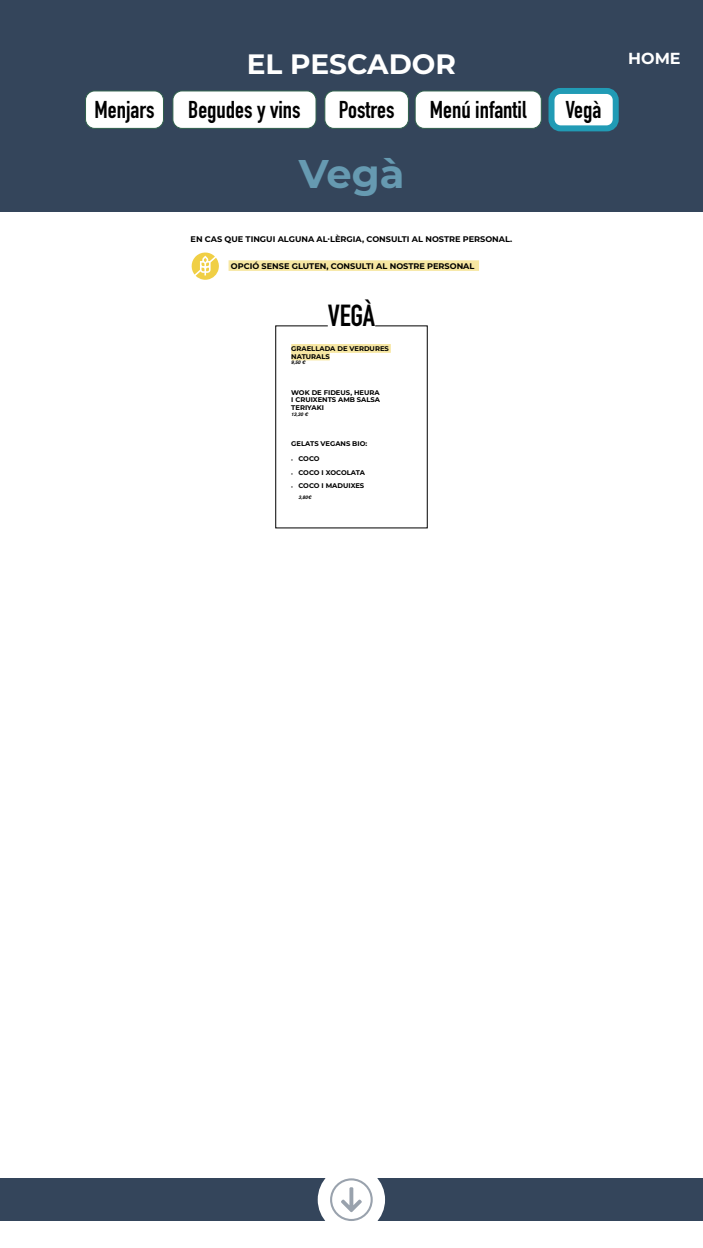
<style>
.page{position:relative;width:703px;height:1248px;background:#fff}
.page>*{position:absolute;margin:0;border:0;box-sizing:border-box;transform-origin:0 0}
.t1{font:700 40px "Montserrat";color:#669ab1}
.t2{font:700 30px "DIN Condensed";color:#000}
.t3{font:700 28px "Montserrat";color:#fff}
.t4{font:700 24px "DIN Condensed";color:#000}
.t5{font:700 16px "Montserrat";color:#fff}
.t6{font:700 8.16px "Montserrat";color:#000}
.t7{font:700 6.8px/7.6px "Montserrat";color:#000}
.t8{font:italic 700 4.8px "Helvetica";color:#000}
.s1{font-family:"Minion Pro";font-weight:400;font-size:4.8px}
</style>
<div class="page">
<div style="left:0;top:0;width:703px;height:211px;background:#34455b"></div>
<div style="left:0;top:1178px;width:703px;height:42px;background:#34455b"></div>
<div style="left:318px;top:1165px;width:67px;height:68px;background:#fff;border-radius:50%"></div>
<svg style="left:330px;top:1178px;width:43px;height:42px"></svg>
<div style="left:86px;top:91px;width:77px;height:37px;background:#fff;border-radius:9px"></div>
<div style="left:173px;top:91px;width:143px;height:37px;background:#fff;border-radius:9px"></div>
<div style="left:325px;top:91px;width:83px;height:37px;background:#fff;border-radius:9px"></div>
<div style="left:415px;top:91px;width:126px;height:37px;background:#fff;border-radius:9px"></div>
<div style="left:550px;top:91px;width:67px;height:37px;background:#fff;border-radius:9px"></div>
<div style="left:85px;top:91px;width:79px;height:38px;border:1px solid #2e604b;border-radius:9px"></div>
<div style="left:172px;top:91px;width:144px;height:38px;border:1px solid #2e604b;border-radius:9px"></div>
<div style="left:324px;top:91px;width:85px;height:38px;border:1px solid #2e604b;border-radius:9px"></div>
<div style="left:415px;top:91px;width:127px;height:38px;border:1px solid #2e604b;border-radius:9px"></div>
<div style="left:549px;top:88px;width:70px;height:43px;border:6px solid #219bb5;border-radius:9px"></div>
<div style="left:291px;top:344px;width:100px;height:9px;background:#f7e7a2"></div>
<div style="left:291px;top:351px;width:39px;height:9px;background:#f7e7a2"></div>
<div style="left:229px;top:260px;width:250px;height:11px;background:#f7e7a2"></div>
<svg style="left:191px;top:252px;width:28px;height:28px"></svg>
<h3 class="t3" style="left:247px;top:44px;width:211px">EL PESCADOR</h3>
<h3 class="t5" style="left:628px;top:47px;width:54px">HOME</h3>
<h3 class="t4" style="left:94px;top:94px;width:62px">Menjars</h3>
<h3 class="t4" style="left:188px;top:94px;width:114px">Begudes y vins</h3>
<h3 class="t4" style="left:339px;top:94px;width:57px">Postres</h3>
<h3 class="t4" style="left:430px;top:94px;width:98px">Menú infantil</h3>
<h3 class="t4" style="left:565px;top:94px;width:37px">Vegà</h3>
<h1 class="t1" style="left:299px;top:145px;width:107px">Vegà</h1>
<p class="t6" style="left:191px;top:233px;width:323px">EN CAS QUE TINGUI ALGUNA AL·LÈRGIA, CONSULTI AL NOSTRE PERSONAL.</p>
<p class="t6" style="left:231px;top:260px;width:245px">OPCIÓ SENSE GLUTEN, CONSULTI AL NOSTRE PERSONAL</p>
<h2 class="t2" style="left:328px;top:295px;width:49px">VEGÀ</h2>
<p class="t7" style="left:291px;top:344px;width:99px">GRAELLADA DE VERDURES<br>NATURALS</p>
<p class="t8" style="left:291px;top:359px;width:16px">9,50 €</p>
<p class="t7" style="left:291px;top:388px;width:90px;text-align:justify">WOK DE FIDEUS, HEURA I CRUIXENTS AMB SALSA TERIYAKI</p>
<p class="t8" style="left:291px;top:410px;width:18px">13,30 €</p>
<p class="t7" style="left:291px;top:439px;width:78px">GELATS VEGANS BIO:</p>
<p class="t7" style="left:291px;top:454px;width:30px"><span class="s1">•</span> COCO</p>
<p class="t7" style="left:291px;top:468px;width:75px"><span class="s1">•</span> COCO I XOCOLATA</p>
<p class="t7" style="left:291px;top:481px;width:75px"><span class="s1">•</span> COCO I MADUIXES</p>
<p class="t8" style="left:298px;top:493px;width:14px">3,80€</p>
</div>
